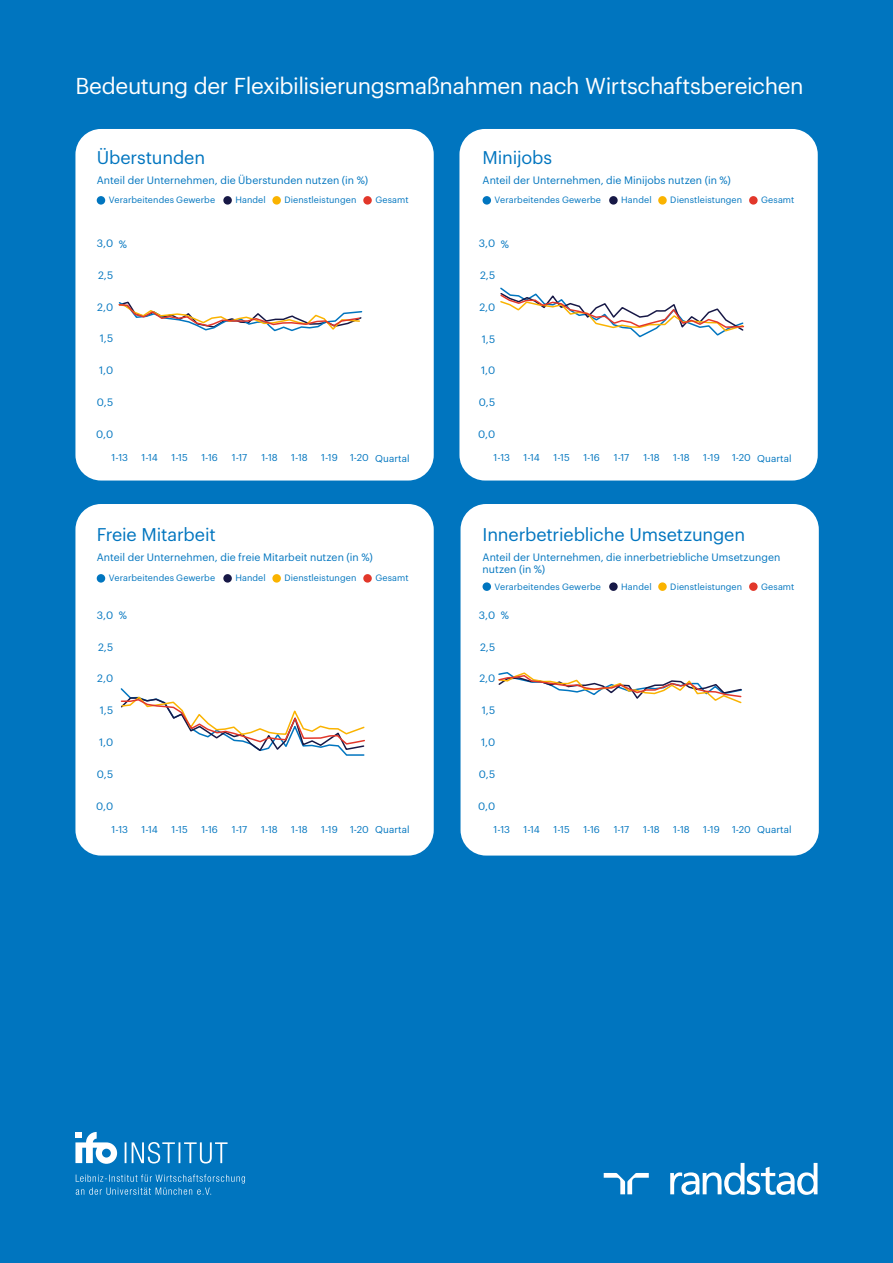
<style>
.page{position:relative;width:893px;height:1263px;background:#0075bf}
.page>*{position:absolute;margin:0;border:0;box-sizing:border-box;transform-origin:0 0}
.t1{font:22.5px "Graphik LCG";letter-spacing:-.02em;color:#fff}
.t2{font:18px "Graphik LCG";letter-spacing:-.005em;color:#0075bf}
.t3{font:10.5px/12px "Graphik LCG";letter-spacing:.005em;color:#0075bf}
.t4{font:9.75px "Graphik LCG";letter-spacing:-.01em;color:#0075bf}
.t5{font:9.75px "Graphik LCG";letter-spacing:.01em;color:#0075bf}
.t6{font:9px "Graphik LCG";letter-spacing:.01em;color:#0075bf}
</style>
<div class="page">
<div style="left:75px;top:129px;width:359px;height:351px;background:#fff;border-radius:26px"></div>
<div style="left:75px;top:504px;width:359px;height:351px;background:#fff;border-radius:26px"></div>
<div style="left:459px;top:129px;width:359px;height:351px;background:#fff;border-radius:26px"></div>
<div style="left:461px;top:504px;width:358px;height:351px;background:#fff;border-radius:26px"></div>
<svg style="left:604px;top:1173px;width:45px;height:21px"></svg>
<svg style="left:670px;top:1163px;width:147px;height:32px"></svg>
<div style="left:97px;top:196px;width:8px;height:9px;background:#0075bf;border-radius:50%"></div>
<div style="left:223px;top:196px;width:9px;height:9px;background:#171846;border-radius:50%"></div>
<div style="left:272px;top:196px;width:9px;height:9px;background:#fab300;border-radius:50%"></div>
<div style="left:363px;top:196px;width:9px;height:9px;background:#e2372a;border-radius:50%"></div>
<div style="left:97px;top:574px;width:8px;height:9px;background:#0075bf;border-radius:50%"></div>
<div style="left:223px;top:574px;width:9px;height:9px;background:#171846;border-radius:50%"></div>
<div style="left:272px;top:574px;width:9px;height:9px;background:#fab300;border-radius:50%"></div>
<div style="left:363px;top:574px;width:9px;height:9px;background:#e2372a;border-radius:50%"></div>
<div style="left:483px;top:196px;width:8px;height:9px;background:#0075bf;border-radius:50%"></div>
<div style="left:609px;top:196px;width:9px;height:9px;background:#171846;border-radius:50%"></div>
<div style="left:658px;top:196px;width:9px;height:9px;background:#fab300;border-radius:50%"></div>
<div style="left:749px;top:196px;width:9px;height:9px;background:#e2372a;border-radius:50%"></div>
<div style="left:483px;top:582px;width:8px;height:9px;background:#0075bf;border-radius:50%"></div>
<div style="left:609px;top:582px;width:9px;height:9px;background:#171846;border-radius:50%"></div>
<div style="left:658px;top:582px;width:9px;height:9px;background:#fab300;border-radius:50%"></div>
<div style="left:749px;top:582px;width:9px;height:9px;background:#e2372a;border-radius:50%"></div>
<img style="left:498px;top:672px;width:244px;height:32px">
<img style="left:118px;top:301px;width:245px;height:31px">
<svg style="left:500px;top:287px;width:245px;height:51px"></svg>
<svg style="left:120px;top:688px;width:245px;height:68px"></svg>
<svg style="left:125px;top:1142px;width:103px;height:21px"></svg>
<svg style="left:75px;top:1132px;width:42px;height:32px"></svg>
<svg style="left:76px;top:1174px;width:169px;height:21px"></svg>
<h1 class="t1" style="left:75px;top:69px;width:730px">Bedeutung der Flexibilisierungsmaßnahmen nach Wirtschaftsbereichen</h1>
<h2 class="t2" style="left:97px;top:143px;width:110px">Überstunden</h2>
<h2 class="t2" style="left:483px;top:143px;width:71px">Minijobs</h2>
<p class="t3" style="left:97px;top:173px;width:273px">Anteil der Unternehmen, die Überstunden nutzen (in %)</p>
<p class="t3" style="left:483px;top:173px;width:250px">Anteil der Unternehmen, die Minijobs nutzen (in %)</p>
<p class="t6" style="left:109px;top:193px;width:108px">Verarbeitendes Gewerbe</p>
<p class="t6" style="left:235px;top:193px;width:32px">Handel</p>
<p class="t6" style="left:284px;top:193px;width:74px">Dienstleistungen</p>
<p class="t6" style="left:375px;top:193px;width:35px">Gesamt</p>
<p class="t6" style="left:495px;top:193px;width:108px">Verarbeitendes Gewerbe</p>
<p class="t6" style="left:621px;top:193px;width:32px">Handel</p>
<p class="t6" style="left:670px;top:193px;width:74px">Dienstleistungen</p>
<p class="t6" style="left:761px;top:193px;width:35px">Gesamt</p>
<p class="t3" style="left:97px;top:236px;width:18px">3,0</p>
<p class="t3" style="left:98px;top:268px;width:17px">2,5</p>
<p class="t3" style="left:97px;top:300px;width:17px">2,0</p>
<p class="t3" style="left:100px;top:332px;width:15px">1,5</p>
<p class="t3" style="left:99px;top:364px;width:16px">1,0</p>
<p class="t3" style="left:97px;top:395px;width:18px">0,5</p>
<p class="t3" style="left:96px;top:427px;width:18px">0,0</p>
<p class="t3" style="left:119px;top:237px;width:10px">%</p>
<p class="t3" style="left:479px;top:236px;width:18px">3,0</p>
<p class="t3" style="left:480px;top:268px;width:17px">2,5</p>
<p class="t3" style="left:479px;top:300px;width:17px">2,0</p>
<p class="t3" style="left:482px;top:332px;width:15px">1,5</p>
<p class="t3" style="left:481px;top:364px;width:16px">1,0</p>
<p class="t3" style="left:479px;top:395px;width:18px">0,5</p>
<p class="t3" style="left:478px;top:427px;width:18px">0,0</p>
<p class="t3" style="left:501px;top:237px;width:10px">%</p>
<p class="t5" style="left:375px;top:451px;width:36px">Quartal</p>
<p class="t4" style="left:112px;top:450px;width:18px">1-13</p>
<p class="t4" style="left:142px;top:450px;width:18px">1-14</p>
<p class="t4" style="left:172px;top:450px;width:18px">1-15</p>
<p class="t4" style="left:201px;top:450px;width:18px">1-16</p>
<p class="t4" style="left:232px;top:450px;width:17px">1-17</p>
<p class="t4" style="left:261px;top:450px;width:18px">1-18</p>
<p class="t4" style="left:291px;top:450px;width:18px">1-18</p>
<p class="t4" style="left:321px;top:450px;width:18px">1-19</p>
<p class="t4" style="left:350px;top:450px;width:20px">1-20</p>
<p class="t5" style="left:757px;top:451px;width:36px">Quartal</p>
<p class="t4" style="left:494px;top:450px;width:18px">1-13</p>
<p class="t4" style="left:523px;top:450px;width:18px">1-14</p>
<p class="t4" style="left:554px;top:450px;width:18px">1-15</p>
<p class="t4" style="left:583px;top:450px;width:18px">1-16</p>
<p class="t4" style="left:614px;top:450px;width:17px">1-17</p>
<p class="t4" style="left:643px;top:450px;width:18px">1-18</p>
<p class="t4" style="left:673px;top:450px;width:18px">1-18</p>
<p class="t4" style="left:703px;top:450px;width:18px">1-19</p>
<p class="t4" style="left:732px;top:450px;width:20px">1-20</p>
<h2 class="t2" style="left:97px;top:521px;width:121px">Freie Mitarbeit</h2>
<h2 class="t2" style="left:483px;top:521px;width:264px">Innerbetriebliche Umsetzungen</h2>
<p class="t3" style="left:97px;top:550px;width:278px">Anteil der Unternehmen, die freie Mitarbeit nutzen (in %)</p>
<p class="t6" style="left:109px;top:571px;width:108px">Verarbeitendes Gewerbe</p>
<p class="t6" style="left:235px;top:571px;width:32px">Handel</p>
<p class="t6" style="left:284px;top:571px;width:74px">Dienstleistungen</p>
<p class="t6" style="left:375px;top:571px;width:35px">Gesamt</p>
<p class="t3" style="left:483px;top:550px;width:299px">Anteil der Unternehmen, die innerbetriebliche Umsetzungen nutzen (in %)</p>
<p class="t6" style="left:495px;top:579px;width:108px">Verarbeitendes Gewerbe</p>
<p class="t6" style="left:621px;top:579px;width:32px">Handel</p>
<p class="t6" style="left:670px;top:579px;width:74px">Dienstleistungen</p>
<p class="t6" style="left:761px;top:579px;width:35px">Gesamt</p>
<p class="t3" style="left:97px;top:608px;width:18px">3,0</p>
<p class="t3" style="left:98px;top:640px;width:17px">2,5</p>
<p class="t3" style="left:97px;top:672px;width:17px">2,0</p>
<p class="t3" style="left:100px;top:703px;width:15px">1,5</p>
<p class="t3" style="left:99px;top:735px;width:16px">1,0</p>
<p class="t3" style="left:97px;top:767px;width:18px">0,5</p>
<p class="t3" style="left:96px;top:799px;width:18px">0,0</p>
<p class="t3" style="left:119px;top:609px;width:10px">%</p>
<p class="t3" style="left:479px;top:608px;width:18px">3,0</p>
<p class="t3" style="left:480px;top:640px;width:17px">2,5</p>
<p class="t3" style="left:479px;top:672px;width:17px">2,0</p>
<p class="t3" style="left:482px;top:703px;width:15px">1,5</p>
<p class="t3" style="left:481px;top:735px;width:16px">1,0</p>
<p class="t3" style="left:479px;top:767px;width:18px">0,5</p>
<p class="t3" style="left:478px;top:799px;width:18px">0,0</p>
<p class="t3" style="left:501px;top:609px;width:10px">%</p>
<p class="t5" style="left:375px;top:822px;width:36px">Quartal</p>
<p class="t4" style="left:112px;top:822px;width:18px">1-13</p>
<p class="t4" style="left:142px;top:822px;width:18px">1-14</p>
<p class="t4" style="left:172px;top:822px;width:18px">1-15</p>
<p class="t4" style="left:201px;top:822px;width:18px">1-16</p>
<p class="t4" style="left:232px;top:822px;width:17px">1-17</p>
<p class="t4" style="left:261px;top:822px;width:18px">1-18</p>
<p class="t4" style="left:291px;top:822px;width:18px">1-18</p>
<p class="t4" style="left:321px;top:822px;width:18px">1-19</p>
<p class="t4" style="left:350px;top:822px;width:20px">1-20</p>
<p class="t5" style="left:757px;top:822px;width:36px">Quartal</p>
<p class="t4" style="left:494px;top:822px;width:18px">1-13</p>
<p class="t4" style="left:523px;top:822px;width:18px">1-14</p>
<p class="t4" style="left:553px;top:822px;width:18px">1-15</p>
<p class="t4" style="left:583px;top:822px;width:18px">1-16</p>
<p class="t4" style="left:614px;top:822px;width:17px">1-17</p>
<p class="t4" style="left:643px;top:822px;width:18px">1-18</p>
<p class="t4" style="left:673px;top:822px;width:18px">1-18</p>
<p class="t4" style="left:703px;top:822px;width:18px">1-19</p>
<p class="t4" style="left:732px;top:822px;width:20px">1-20</p>
</div>
